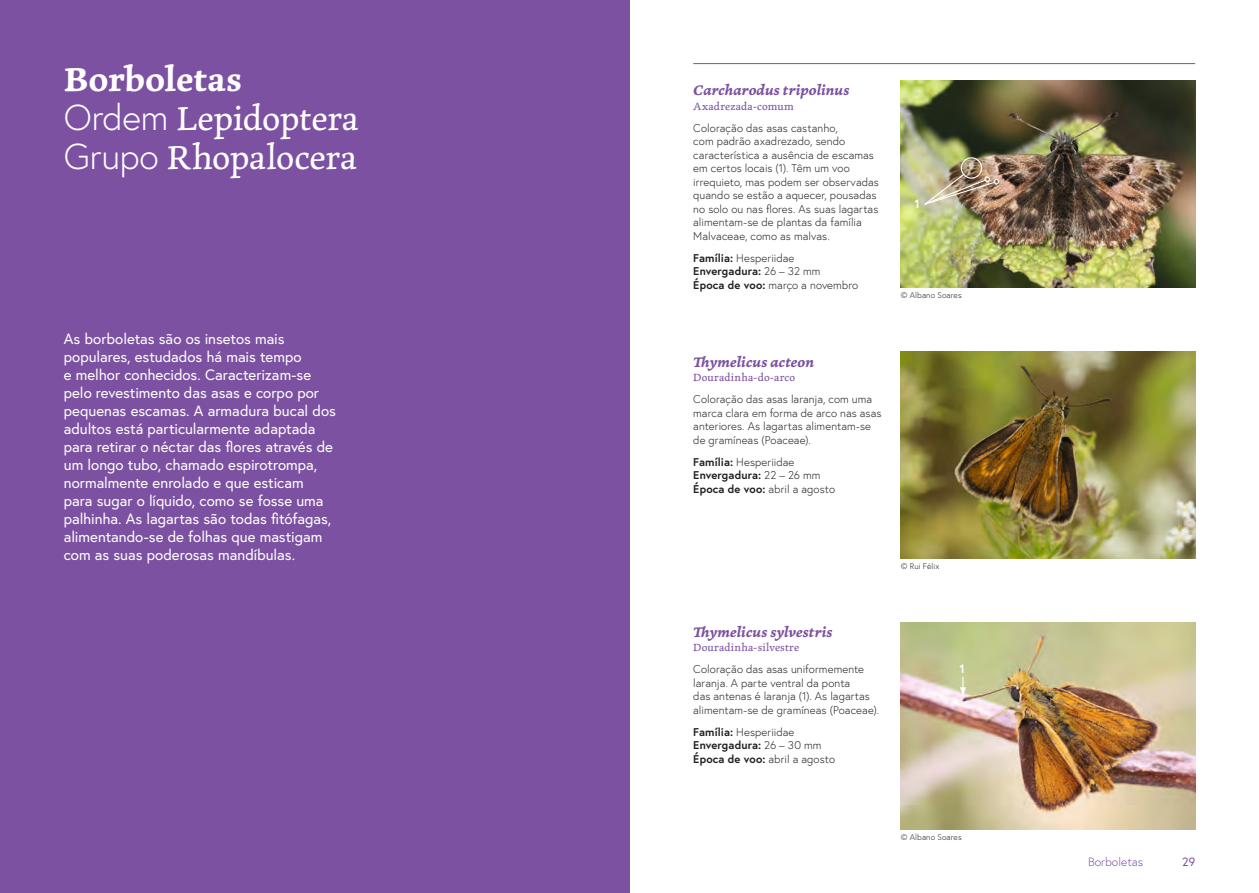
<style>
.page{position:relative;width:1259px;height:893px;background:#fff}
.page>*{position:absolute;margin:0;border:0;box-sizing:border-box;transform-origin:0 0}
.t1{font:36px "Marco";letter-spacing:-.005em;color:#fff}
.t2{font:700 36px "Marco";letter-spacing:-.005em;color:#fff}
.t3{font:15px/18px "Europa";letter-spacing:-.005em;color:#fff}
.t4{font:italic 700 15px "Marco";letter-spacing:.005em;color:#7c51a1}
.t5{font:300 12px "Europa";color:#7c51a1}
.t6{font:12px "Europa";color:#7c51a1}
.t7{font:700 12px "Europa";color:#fff}
.t8{font:300 11.25px/13.5px "Europa";letter-spacing:.01em;color:#231f20}
.t9{font:700 11.25px "Europa";letter-spacing:.01em;color:#231f20}
.t10{font:11.25px "Marco";letter-spacing:.02em;color:#7c51a1}
.t11{font:300 8.25px "Europa";letter-spacing:.015em;color:#231f20}
.s1{font-family:"Europa";font-weight:300}
.s2{font-weight:700}
.s3{font-weight:300}
</style>
<div class="page">
<hr style="left:693px;top:63px;width:502px;height:1px;background:#7c51a1">
<div style="left:0;top:0;width:629px;height:893px;background:#7c51a1"></div>
<img style="left:901px;top:81px;width:294px;height:207px">
<img style="left:901px;top:622px;width:294px;height:207px">
<img style="left:901px;top:351px;width:294px;height:207px">
<div style="left:960px;top:157px;width:22px;height:22px;border:1px solid #fff;border-radius:50%"></div>
<svg style="left:923px;top:173px;width:76px;height:33px"></svg>
<svg style="left:960px;top:677px;width:6px;height:19px"></svg>
<p class="t2" style="left:64px;top:57px;width:180px">Borboletas</p>
<p class="t1" style="left:64px;top:96px;width:296px"><span class="s1">Ordem</span> Lepidoptera</p>
<p class="t1" style="left:64px;top:135px;width:294px"><span class="s1">Grupo</span> Rhopalocera</p>
<p class="t3" style="left:64px;top:330px;width:274px">As borboletas são os insetos mais populares, estudados há mais tempo<br>e melhor conhecidos. Caracterizam-se pelo revestimento das asas e corpo por pequenas escamas. A armadura bucal dos adultos está particularmente adaptada para retirar o néctar das flores através de um longo tubo, chamado espirotrompa, normalmente enrolado e que esticam para sugar o líquido, como se fosse uma palhinha. As lagartas são todas fitófagas, alimentando-se de folhas que mastigam com as suas poderosas mandíbulas.</p>
<p class="t4" style="left:693px;top:79px;width:158px">Carcharodus tripolinus</p>
<p class="t10" style="left:693px;top:99px;width:102px">Axadrezada-comum</p>
<p class="t8" style="left:693px;top:121px;width:187px">Coloração das asas castanho,<br>com padrão axadrezado, sendo característica a ausência de escamas em certos locais (1). Têm um voo irrequieto, mas podem ser observadas quando se estão a aquecer, pousadas no solo ou nas flores. As suas lagartas alimentam-se de plantas da família Malvaceae, como as malvas.</p>
<p class="t8" style="left:693px;top:251px;width:103px"><span class="s2">Família:</span> Hesperiidae</p>
<p class="t9" style="left:693px;top:264px;width:129px">Envergadura: <span class="s3">26 – 32 mm</span></p>
<p class="t8" style="left:693px;top:278px;width:166px"><span class="s2">Época de voo:</span> março a novembro</p>
<p class="t7" style="left:914px;top:196px;width:7px">1</p>
<p class="t11" style="left:901px;top:290px;width:62px">© Albano Soares</p>
<p class="t4" style="left:693px;top:350px;width:122px">Thymelicus acteon</p>
<p class="t10" style="left:693px;top:371px;width:103px">Douradinha-do-arco</p>
<p class="t8" style="left:693px;top:393px;width:190px">Coloração das asas laranja, com uma marca clara em forma de arco nas asas anteriores. As lagartas alimentam-se de gramíneas (Poaceae).</p>
<p class="t8" style="left:693px;top:455px;width:103px"><span class="s2">Família:</span> Hesperiidae</p>
<p class="t9" style="left:693px;top:468px;width:129px">Envergadura: <span class="s3">22 – 26 mm</span></p>
<p class="t8" style="left:693px;top:482px;width:143px"><span class="s2">Época de voo:</span> abril a agosto</p>
<p class="t4" style="left:693px;top:620px;width:141px">Thymelicus sylvestris</p>
<p class="t10" style="left:693px;top:641px;width:107px">Douradinha-silvestre</p>
<p class="t8" style="left:693px;top:662px;width:187px">Coloração das asas uniformemente laranja. A parte ventral da ponta<br>das antenas é laranja (1). As lagartas alimentam-se de gramíneas (Poaceae).</p>
<p class="t8" style="left:693px;top:725px;width:103px"><span class="s2">Família:</span> Hesperiidae</p>
<p class="t9" style="left:693px;top:737px;width:130px">Envergadura: <span class="s3">26 – 30 mm</span></p>
<p class="t8" style="left:693px;top:752px;width:143px"><span class="s2">Época de voo:</span> abril a agosto</p>
<p class="t11" style="left:901px;top:561px;width:40px">© Rui Félix</p>
<p class="t7" style="left:959px;top:661px;width:7px">1</p>
<p class="t11" style="left:901px;top:832px;width:62px">© Albano Soares</p>
<p class="t5" style="left:1088px;top:854px;width:57px">Borboletas</p>
<p class="t6" style="left:1182px;top:854px;width:14px">29</p>
</div>
